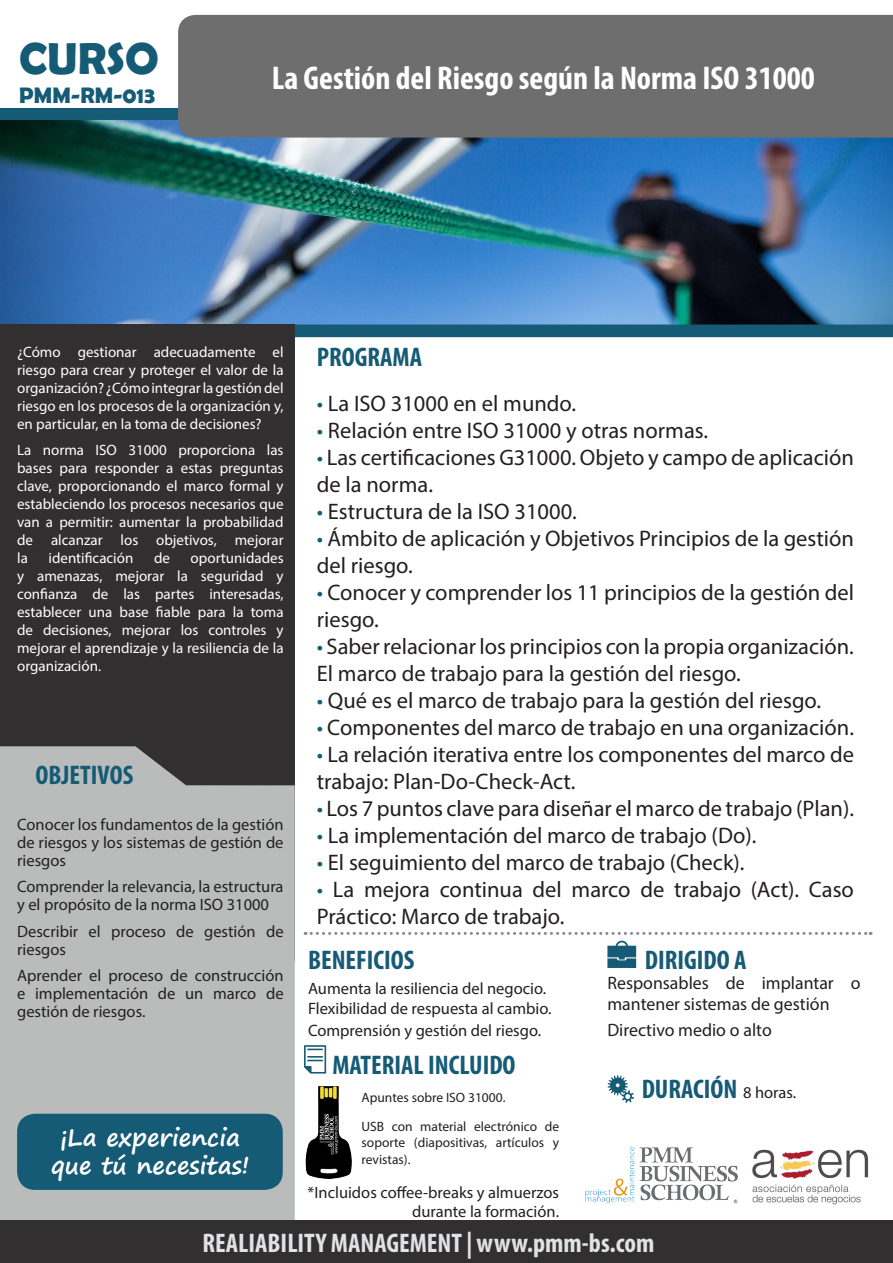
<style>
.page{position:relative;width:893px;height:1263px;background:#fff}
.page>*{position:absolute;margin:0;border:0;box-sizing:border-box;transform-origin:0 0}
.t1{font:700 45px "Berlin Sans FB Demi";color:#165b75}
.t2{font:700 condensed 33px "Myriad Pro";color:#fff}
.t3{font:700 condensed 27px "Myriad Pro";color:#165b75}
.t4{font:700 condensed 27px "Myriad Pro";color:#e1e2e4}
.t5{font:700 24px "Segoe Print";color:#fff}
.t6{font:22.5px/27px "Myriad Pro";color:#231f20}
.t7{font:700 22.5px "Berlin Sans FB Demi";color:#165b75}
.t8{font:18px/21.6px "Myriad Pro";color:#231f20}
.t9{font:16.5px/18px "Myriad Pro";color:#231f20;text-align:justify}
.t10{font:15px/18px "Myriad Pro";color:#fff;text-align:justify}
.t11{font:13.5px/16.2px "Myriad Pro";color:#231f20;text-align:justify}
.s1{color:#165b75}
.s2{font-weight:400;font-stretch:normal;font-size:16.5px;color:#231f20}
</style>
<div class="page">
<img style="left:0;top:120px;width:893px;height:204px">
<svg style="left:295px;top:324px;width:598px;height:13px;background:#185c77"></svg>
<div style="left:0;top:324px;width:295px;height:637px;background:#312f30"></div>
<div style="left:0;top:746px;width:295px;height:474px;background:#babcbc"></div>
<svg style="left:607px;top:941px;width:29px;height:27px"></svg>
<svg style="left:304px;top:1045px;width:22px;height:28px"></svg>
<svg style="left:608px;top:1075px;width:26px;height:28px"></svg>
<svg style="left:305px;top:932px;width:566px;height:3px"></svg>
<img style="left:752px;top:1149px;width:117px;height:56px">
<img style="left:585px;top:1147px;width:153px;height:57px">
<div style="left:17px;top:1114px;width:266px;height:76px;background:#165b75;border-radius:18px"></div>
<img style="left:305px;top:1086px;width:47px;height:93px">
<div style="left:0;top:1220px;width:893px;height:43px;background:#312f30"></div>
<div style="left:0;top:108px;width:819px;height:12px;background:#165b75"></div>
<div style="left:178px;top:15px;width:715px;height:123px;background:#6e6e6e"></div>
<p class="t1" style="left:19px;top:32px;width:141px">CURSO</p>
<p class="t7" style="left:19px;top:83px;width:137px">PMM-RM-013</p>
<p class="t2" style="left:272px;top:57px;width:545px">La Gestión del Riesgo según la Norma ISO 31000</p>
<p class="t10" style="left:17px;top:342px;width:268px">¿Cómo gestionar adecuadamente el riesgo para crear y proteger el valor de la organización? ¿Cómo integrar la gestión del riesgo en los procesos de la organización y, en particular, en la toma de decisiones?</p>
<p class="t10" style="left:17px;top:441px;width:268px">La norma ISO 31000 proporciona las bases para responder a estas preguntas clave, proporcionando el marco formal y estableciendo los procesos necesarios que van a permitir: aumentar la probabilidad de alcanzar los objetivos, mejorar la</p>
<p class="t3" style="left:317px;top:340px;width:107px">PROGRAMA</p>
<p class="t6" style="left:317px;top:389px;width:261px"><span class="s1">•</span> La ISO 31000 en el mundo.</p>
<p class="t6" style="left:317px;top:416px;width:393px"><span class="s1">•</span> Relación entre ISO 31000 y otras normas.</p>
<p class="t6" style="left:317px;top:443px;width:539px"><span class="s1">•</span> Las certificaciones G31000. Objeto y campo de aplicación de la norma.</p>
<p class="t6" style="left:317px;top:497px;width:262px"><span class="s1">•</span> Estructura de la ISO 31000.</p>
<p class="t6" style="left:317px;top:524px;width:539px"><span class="s1">•</span> Ámbito de aplicación y Objetivos Principios de la gestión del riesgo.</p>
<p class="t6" style="left:317px;top:578px;width:539px"><span class="s1">•</span> Conocer y comprender los 11 principios de la gestión del riesgo.</p>
<p class="t6" style="left:317px;top:632px;width:539px"><span class="s1">•</span> Saber relacionar los principios con la propia organización.<br>El marco de trabajo para la gestión del riesgo.</p>
<p class="t6" style="left:317px;top:686px;width:506px"><span class="s1">•</span> Qué es el marco de trabajo para la gestión del riesgo.</p>
<p class="t6" style="left:317px;top:713px;width:539px"><span class="s1">•</span> Componentes del marco de trabajo en una organización.</p>
<p class="t6" style="left:317px;top:740px;width:539px"><span class="s1">•</span> La relación iterativa entre los componentes del marco de trabajo: Plan-Do-Check-Act.</p>
<p class="t6" style="left:317px;top:794px;width:539px"><span class="s1">•</span> Los 7 puntos clave para diseñar el marco de trabajo (Plan).</p>
<p class="t6" style="left:317px;top:821px;width:441px"><span class="s1">•</span> La implementación del marco de trabajo (Do).</p>
<p class="t6" style="left:317px;top:848px;width:429px"><span class="s1">•</span> El seguimiento del marco de trabajo (Check).</p>
<p class="t6" style="left:317px;top:875px;width:539px"><span class="s1">•</span> La mejora continua del marco de trabajo (Act). Caso<br>Práctico: Marco de trabajo.</p>
<p class="t10" style="left:49px;top:549px;width:86px">identificación</p>
<p class="t10" style="left:154px;top:549px;width:17px">de</p>
<p class="t10" style="left:17px;top:549px;width:268px;text-indent:174px">oportunidades y amenazas, mejorar la seguridad y confianza de las partes interesadas, establecer una base fiable para la toma de decisiones, mejorar los controles y mejorar el aprendizaje y la resiliencia de la organización.</p>
<p class="t3" style="left:36px;top:758px;width:99px">OBJETIVOS</p>
<p class="t9" style="left:17px;top:815px;width:268px">Conocer los fundamentos de la gestión de riesgos y los sistemas de gestión de riesgos</p>
<p class="t9" style="left:17px;top:877px;width:268px">Comprender la relevancia, la estructura y el propósito de la norma ISO 31000</p>
<p class="t9" style="left:17px;top:922px;width:268px">Describir el proceso de gestión de riesgos</p>
<p class="t9" style="left:17px;top:966px;width:268px">Aprender el proceso de construcción e implementación de un marco de gestión de riesgos.</p>
<p class="t8" style="left:607px;top:971px;width:255px">Responsables de implantar o mantener sistemas de gestión</p>
<p class="t8" style="left:607px;top:1019px;width:166px">Directivo medio o alto</p>
<p class="t3" style="left:308px;top:943px;width:108px">BENEFICIOS</p>
<p class="t9" style="left:308px;top:980px;width:240px">Aumenta la resiliencia del negocio.</p>
<p class="t9" style="left:308px;top:999px;width:245px">Flexibilidad de respuesta al cambio.</p>
<p class="t9" style="left:308px;top:1021px;width:235px">Comprensión y gestión del riesgo.</p>
<p class="t3" style="left:645px;top:943px;width:103px">DIRIGIDO A</p>
<p class="t5" style="left:60px;top:1115px;width:181px">¡La experiencia</p>
<p class="t5" style="left:51px;top:1144px;width:200px">que tú necesitas!</p>
<p class="t3" style="left:332px;top:1048px;width:185px">MATERIAL INCLUIDO</p>
<p class="t11" style="left:362px;top:1089px;width:145px">Apuntes sobre ISO 31000.</p>
<p class="t11" style="left:362px;top:1118px;width:199px">USB con material electrónico de soporte (diapositivas, artículos y revistas).</p>
<p class="t9" style="left:308px;top:1182px;width:253px;line-height:19.8px;text-align:right">*Incluidos coffee-breaks y almuerzos durante la formación.</p>
<p class="t3" style="left:642px;top:1072px;width:156px">DURACIÓN <span class="s2">8 horas.</span></p>
<p class="t4" style="left:203px;top:1226px;width:453px">REALIABILITY MANAGEMENT | www.pmm-bs.com</p>
</div>
